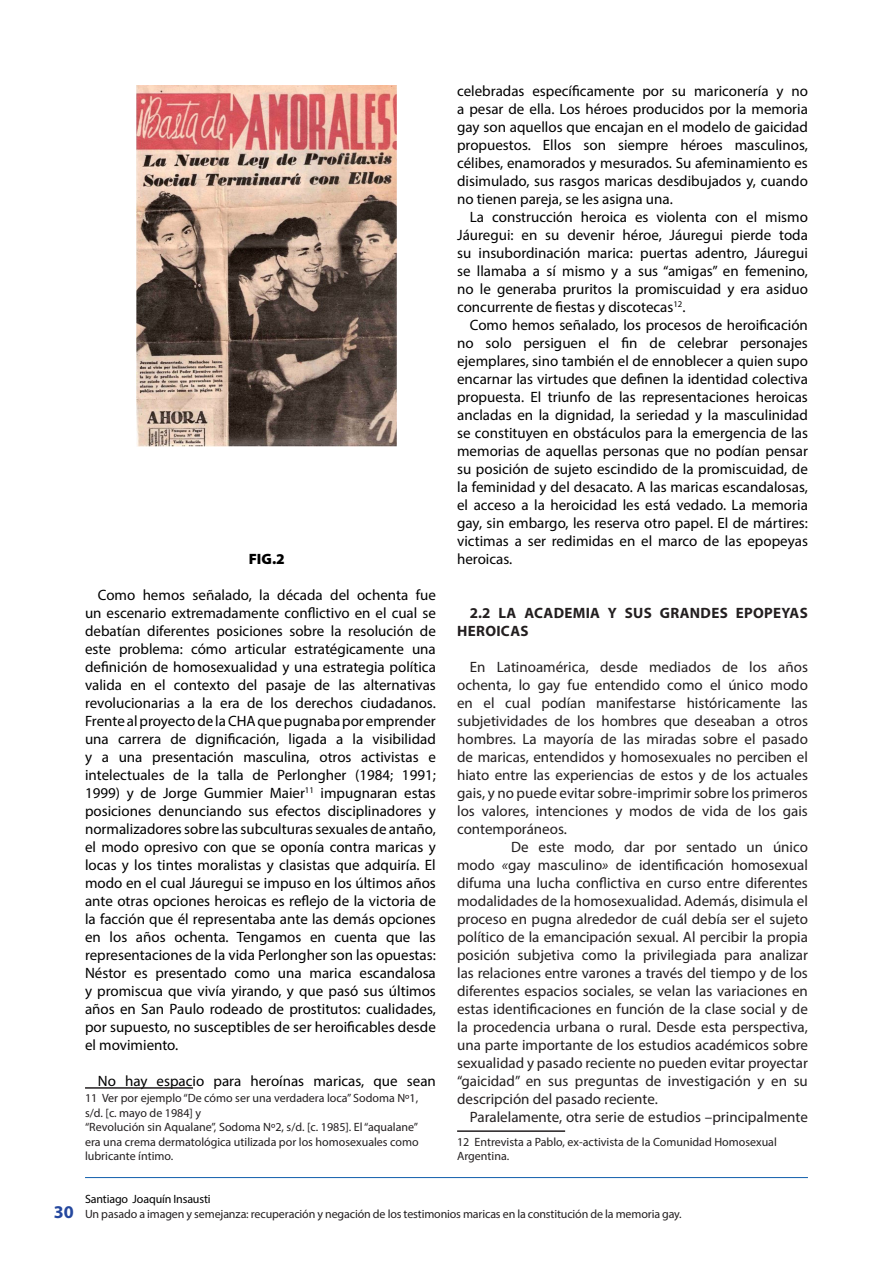
<style>
.page{position:relative;width:893px;height:1263px;background:#fff}
.page>*{position:absolute;margin:0;border:0;box-sizing:border-box;transform-origin:0 0}
.Estilo_de_párrafo_1{font:15px/18px "Myriad Pro";color:#000;text-align:justify}
.Estilo_de_párrafo_1-2{font:15px/18px "Myriad Pro";color:#231f20;text-align:justify}
._4{font:700 15px/18px "Myriad Pro";letter-spacing:.02em;color:#231f20}
.Estilo_de_párrafo_1-3{font:900 15px "Myriad Pro";color:#000}
.citas{font:12px/14.4px "Myriad Pro";letter-spacing:-.005em;color:#231f20}
.s1{font-style:italic}
.s2{color:#000}
.s3{font-weight:700;font-size:18px;color:#25489e}
</style>
<div class="page">
<hr style="left:85px;top:1177px;width:723px;height:1px;background:#115eac">
<hr style="left:85px;top:1087px;width:108px;height:2px;background:#231f20">
<hr style="left:457px;top:1130px;width:108px;height:2px;background:#231f20">
<img style="left:136px;top:85px;width:260px;height:362px">
<p class="Estilo_de_párrafo_1-3" style="left:249px;top:551px;width:38px">FIG.2</p>
<p class="Estilo_de_párrafo_1" style="left:85px;top:586px;width:352px;text-indent:13px">Como hemos señalado, la década del ochenta fue un escenario extremadamente conflictivo en el cual se debatían diferentes posiciones sobre la resolución de este problema: cómo articular estratégicamente una definición de homosexualidad y una estrategia política valida en el contexto del pasaje de las alternativas revolucionarias a la era de los derechos ciudadanos.<br>Frente al proyecto de la CHA que pugnaba por emprender una carrera de dignificación, ligada a la visibilidad y a una presentación masculina, otros activistas e intelectuales de la talla de Perlongher (1984; 1991; 1999) y de Jorge Gummier Maier<sup>11</sup> impugnaran estas posiciones denunciando sus efectos disciplinadores y normalizadores sobre las subculturas sexuales de antaño, el modo opresivo con que se oponía contra maricas y locas y los tintes moralistas y clasistas que adquiría. El modo en el cual Jáuregui se impuso en los últimos años ante otras opciones heroicas es reflejo de la victoria de la facción que él representaba ante las demás opciones en los años ochenta. Tengamos en cuenta que las representaciones de la vida Perlongher son las opuestas:<br>Néstor es presentado como una marica escandalosa y promiscua que vivía yirando, y que pasó sus últimos años en San Paulo rodeado de prostitutos: cualidades, por supuesto, no susceptibles de ser heroificables desde el movimiento.</p>
<p class="Estilo_de_párrafo_1" style="left:98px;top:1072px;width:340px">No hay espacio para heroínas maricas, que sean</p>
<p class="citas" style="left:85px;top:1091px;width:335px">11 Ver por ejemplo “De cómo ser una verdadera loca” Sodoma Nº1, s/d. [c. mayo de 1984] y</p>
<p class="citas" style="left:85px;top:1120px;width:335px;text-align:justify">“Revolución sin Aqualane”, Sodoma Nº2, s/d. [c. 1985]. El “aqualane” era una crema dermatológica utilizada por los homosexuales como lubricante íntimo.</p>
<p class="Estilo_de_párrafo_1" style="left:457px;top:82px;width:352px">celebradas específicamente por su mariconería y no a pesar de ella. Los héroes producidos por la memoria gay son aquellos que encajan en el modelo de gaicidad propuestos. Ellos son siempre héroes masculinos, célibes, enamorados y mesurados. Su afeminamiento es disimulado, sus rasgos maricas desdibujados y, cuando no tienen pareja, se les asigna una.</p>
<p class="Estilo_de_párrafo_1" style="left:457px;top:208px;width:352px;text-indent:13px">La construcción heroica es violenta con el mismo Jáuregui: en su devenir héroe, Jáuregui pierde toda su insubordinación marica: puertas adentro, Jáuregui se llamaba a sí mismo y a sus “amigas” en femenino, no le generaba pruritos la promiscuidad y era asiduo concurrente de fiestas y discotecas<sup>12</sup>.</p>
<p class="Estilo_de_párrafo_1" style="left:457px;top:316px;width:352px;text-indent:13px">Como hemos señalado, los procesos de heroificación no solo persiguen el fin de celebrar personajes ejemplares, sino también el de ennoblecer a quien supo encarnar las virtudes que definen la identidad colectiva propuesta. El triunfo de las representaciones heroicas ancladas en la dignidad, la seriedad y la masculinidad se constituyen en obstáculos para la emergencia de las memorias de aquellas personas que no podían pensar su posición de sujeto escindido de la promiscuidad, de la feminidad y del desacato. A las maricas escandalosas, el acceso a la heroicidad les está vedado. La memoria gay, sin embargo, les reserva otro papel. El de mártires: victimas a ser redimidas en el marco de las epopeyas heroicas.</p>
<p class="_4" style="left:457px;top:604px;width:352px;text-indent:13px">2.2 LA ACADEMIA Y SUS GRANDES EPOPEYAS<br>HEROICAS</p>
<p class="Estilo_de_párrafo_1-2" style="left:457px;top:658px;width:352px;text-indent:13px">En Latinoamérica, desde mediados de los años ochenta, lo gay fue entendido como el único modo en el cual podían manifestarse históricamente las subjetividades de los hombres que deseaban a otros hombres. La mayoría de las miradas sobre el pasado de maricas, entendidos y homosexuales no perciben el hiato entre las experiencias de estos y de los actuales gais, y no puede evitar sobre-imprimir sobre los primeros los valores, intenciones y modos de vida de los gais contemporáneos.</p>
<p class="Estilo_de_párrafo_1-2" style="left:457px;top:838px;width:352px;text-indent:54px">De este modo, dar por sentado un único modo <span class="s1">«</span>gay masculino<span class="s1">»</span> de identificación homosexual difuma una lucha conflictiva en curso entre diferentes modalidades de la homosexualidad. Además, disimula el proceso en pugna alrededor de cuál debía ser el sujeto político de la emancipación sexual. Al percibir la propia posición subjetiva como la privilegiada para analizar las relaciones entre varones a través del tiempo y de los diferentes espacios sociales, se velan las variaciones en estas identificaciones en función de la clase social y de la procedencia urbana o rural. Desde esta perspectiva, una parte importante de los estudios académicos sobre sexualidad y pasado reciente no pueden evitar proyectar “gaicidad” en sus preguntas de investigación y en su descripción del pasado reciente.</p>
<p class="Estilo_de_párrafo_1-2" style="left:470px;top:1108px;width:340px">Paralelamente, otra serie de estudios –principalmente</p>
<p class="citas" style="left:457px;top:1134px;width:321px">12 Entrevista a Pablo, ex-activista de la Comunidad Homosexual<br>Argentina.</p>
<p class="citas" style="left:54px;top:1192px;width:629px;text-indent:31px"><span class="s2">Santiago Joaquín Insausti<br></span><span class="s3">30</span> Un pasado a imagen y semejanza: recuperación y negación de los testimonios maricas en la constitución de la memoria gay.</p>
</div>
